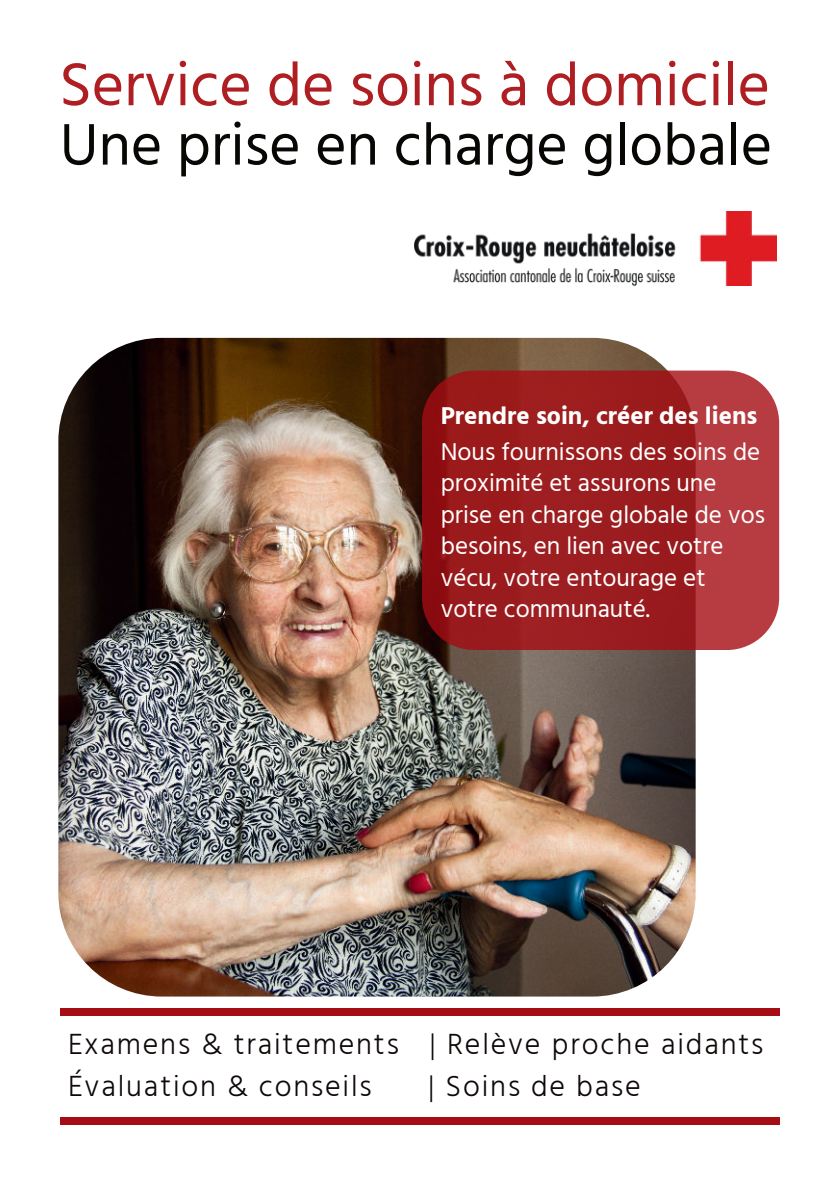
<style>
.page{position:relative;width:839px;height:1191px;background:#fff}
.page>*{position:absolute;margin:0;border:0;box-sizing:border-box;transform-origin:0 0}
.t1{font:62px "Hind";color:#af1e22}
.t2{font:60px "Hind";color:#080704}
.t3{font:300 30px/42px "Hind";letter-spacing:.06em;color:#0e0807}
.t4{font:25px/31.6px "Hind";color:#fff}
.t5{font:700 25px "Hind";color:#fff}
</style>
<div class="page">
<img style="left:414px;top:212px;width:362px;height:73px">
<img style="left:58px;top:337px;width:653px;height:672px">
<div style="left:60px;top:1009px;width:719px;height:7px;background:#a60c13"></div>
<div style="left:60px;top:1118px;width:719px;height:7px;background:#a60c13"></div>
<svg style="left:422px;top:371px;width:357px;height:279px;background:#a02225"></svg>
<h1 class="t1" style="left:59px;top:43px;width:712px">Service de soins à domicile</h1>
<h2 class="t2" style="left:60px;top:104px;width:713px">Une prise en charge globale</h2>
<p class="t5" style="left:441px;top:401px;width:318px">Prendre soin, créer des liens</p>
<p class="t4" style="left:441px;top:437px;width:326px">Nous fournissons des soins de proximité et assurons une prise en charge globale de vos besoins, en lien avec votre vécu, votre entourage et votre communauté.</p>
<p class="t3" style="left:68px;top:1024px;width:696px">Examens &amp; traitements | Relève proche aidants<br>Évaluation &amp; conseils</p>
<p class="t3" style="left:428px;top:1066px;width:214px">| Soins de base</p>
</div>
